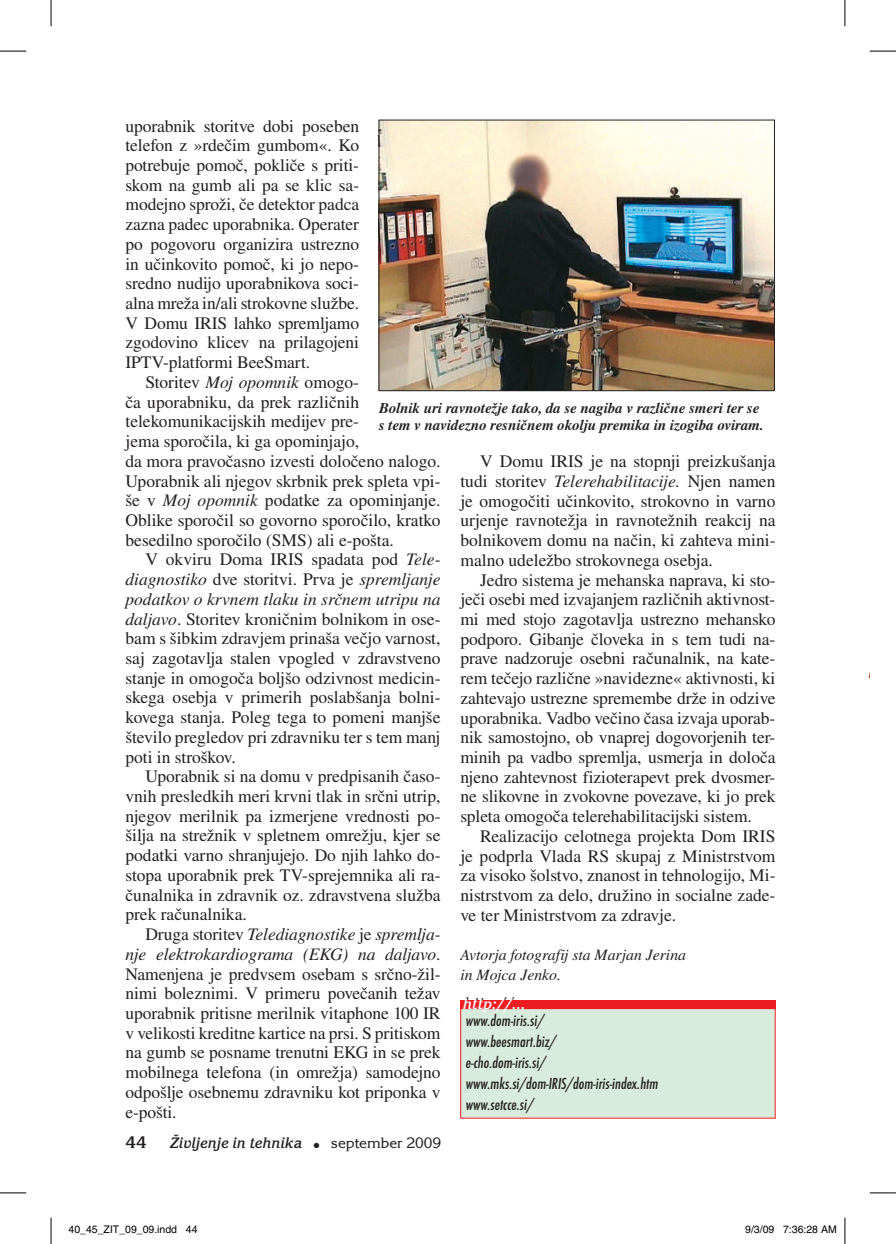
<style>
.page{position:relative;width:896px;height:1244px;background:#fff}
.page>*{position:absolute;margin:0;border:0;box-sizing:border-box;transform-origin:0 0}
.t1{font:17.5px/19.8px "Nimbus Rom No 9 LCE";color:#231f20;text-align:justify}
.t2{font:700 17.5px "Korinna Itc TCE";color:#231f20}
.t3{font:16.62px/20.8px "Futura TCE Medi Cond Obli";color:#231f20}
.t4{font:italic 15.75px/19.8px "Nimbus Rom No 9 LCE";color:#231f20}
.t5{font:italic 700 15.75px "Korinna Itc TCE";color:#231f20;scale:.95 1}
.t6{font:italic 700 15.75px "Korinna Itc TCE";color:#fff}
.t7{font:italic 500 14.88px/17.5px "Nimbus Rom No 9 LCE";color:#231f20}
.t8{font:10.5px "Helvetica";color:#000}
.s1{font-style:italic}
.s2{font-weight:400;font-style:normal;font-size:19.25px}
.s3{font-weight:400;font-style:normal}
</style>
<div class="page">
<img style="left:380px;top:122px;width:393px;height:267px">
<div style="left:378px;top:120px;width:397px;height:271px;border:1px solid #231f20"></div>
<div style="left:461px;top:1008px;width:314px;height:109px;background:#d8ecdd"></div>
<div style="left:460px;top:1008px;width:315px;height:110px;border:1px solid #ee1d23"></div>
<div style="left:460px;top:999px;width:315px;height:9px;background:#ee1d23"></div>
<svg style="left:0;top:51px;width:26px;height:1px"></svg>
<svg style="left:870px;top:51px;width:26px;height:1px"></svg>
<svg style="left:0;top:1192px;width:26px;height:1px"></svg>
<svg style="left:870px;top:1192px;width:26px;height:1px"></svg>
<svg style="left:51px;top:0;width:1px;height:26px"></svg>
<svg style="left:51px;top:1217px;width:1px;height:26px"></svg>
<svg style="left:844px;top:0;width:1px;height:26px"></svg>
<svg style="left:844px;top:1217px;width:1px;height:26px"></svg>
<p class="t1" style="left:125px;top:116px;width:235px">uporabnik storitve dobi poseben telefon z »rdečim gumbom«. Ko potrebuje pomoč, pokliče s priti&shy;skom na gumb ali pa se klic sa&shy;modejno sproži, če detektor padca zazna padec uporabnika. Operater po pogovoru organizira ustrezno in učinkovito pomoč, ki jo nepo&shy;sredno nudijo uporabnikova soci&shy;alna mreža in/ali strokovne službe.<br>V Domu IRIS lahko spremljamo zgodovino klicev na prilagojeni IPTV-platformi BeeSmart.</p>
<p class="t1" style="left:125px;top:372px;width:317px;text-align:left;text-indent:20px">Storitev <span class="s1">Moj opomnik</span> omogo-<br>ča uporabniku, da prek različnih telekomunikacijskih medijev pre-<br>jema sporočila, ki ga opominjajo,<br>da mora pravočasno izvesti določeno nalogo.<br>Uporabnik ali njegov skrbnik prek spleta vpi&shy;še v <span class="s1">Moj opomnik</span> podatke za opominjanje.<br>Oblike sporočil so govorno sporočilo, kratko besedilno sporočilo (SMS) ali e-pošta.</p>
<p class="t1" style="left:125px;top:549px;width:317px;text-indent:20px">V okviru Doma IRIS spadata pod <span class="s1">Tele&shy;diagnostiko</span> dve storitvi. Prva je <span class="s1">spremljanje podatkov o krvnem tlaku in srčnem utripu na daljavo</span>. Storitev kroničnim bolnikom in ose&shy;bam s šibkim zdravjem prinaša večjo varnost, saj zagotavlja stalen vpogled v zdravstveno stanje in omogoča boljšo odzivnost medicin&shy;skega osebja v primerih poslabšanja bolni&shy;kovega stanja. Poleg tega to pomeni manjše število pregledov pri zdravniku ter s tem manj poti in stroškov.</p>
<p class="t1" style="left:125px;top:766px;width:317px;text-indent:20px">Uporabnik si na domu v predpisanih časo&shy;vnih presledkih meri krvni tlak in srčni utrip, njegov merilnik pa izmerjene vrednosti po&shy;šilja na strežnik v spletnem omrežju, kjer se podatki varno shranjujejo. Do njih lahko do&shy;stopa uporabnik prek TV-sprejemnika ali ra&shy;čunalnika in zdravnik oz. zdravstvena služba prek računalnika.</p>
<p class="t1" style="left:125px;top:924px;width:317px;text-indent:20px">Druga storitev <span class="s1">Telediagnostike</span> je <span class="s1">spremlja&shy;nje elektrokardiograma (EKG) na daljavo</span>.<br>Namenjena je predvsem osebam s srčno-žil&shy;nimi boleznimi. V primeru povečanih težav uporabnik pritisne merilnik vitaphone 100 IR v velikosti kreditne kartice na prsi. S pritiskom na gumb se posname trenutni EKG in se prek mobilnega telefona (in omrežja) samodejno odpošlje osebnemu zdravniku kot priponka v e-pošti.</p>
<p class="t7" style="left:379px;top:399px;width:386px">Bolnik uri ravnotežje tako, da se nagiba v različne smeri ter se s tem v navidezno resničnem okolju premika in izogiba oviram.</p>
<p class="t1" style="left:460px;top:451px;width:317px;text-indent:20px">V Domu IRIS je na stopnji preizkušanja tudi storitev <span class="s1">Telerehabilitacije.</span> Njen namen je omogočiti učinkovito, strokovno in varno urjenje ravnotežja in ravnotežnih reakcij na bolnikovem domu na način, ki zahteva mini&shy;malno udeležbo strokovnega osebja.</p>
<p class="t1" style="left:460px;top:570px;width:317px;text-indent:20px">Jedro sistema je mehanska naprava, ki sto&shy;ječi osebi med izvajanjem različnih aktivnost&shy;mi med stojo zagotavlja ustrezno mehansko podporo. Gibanje človeka in s tem tudi na&shy;prave nadzoruje osebni računalnik, na kate&shy;rem tečejo različne »navidezne« aktivnosti, ki zahtevajo ustrezne spremembe drže in odzive uporabnika. Vadbo večino časa izvaja uporab&shy;nik samostojno, ob vnaprej dogovorjenih ter&shy;minih pa vadbo spremlja, usmerja in določa njeno zahtevnost fizioterapevt prek dvosmer&shy;ne slikovne in zvokovne povezave, ki jo prek spleta omogoča telerehabilitacijski sistem.</p>
<p class="t1" style="left:460px;top:826px;width:317px;text-indent:20px">Realizacijo celotnega projekta Dom IRIS je podprla Vlada RS skupaj z Ministrstvom za visoko šolstvo, znanost in tehnologijo, Mi&shy;nistrstvom za delo, družino in socialne zade&shy;ve ter Ministrstvom za zdravje.</p>
<p class="t4" style="left:460px;top:944px;width:227px">Avtorja fotografij sta Marjan Jerina in Mojca Jenko.</p>
<p class="t6" style="left:463px;top:994px;width:64px">http://...</p>
<p class="t3" style="left:466px;top:1010px;width:194px">www.dom-iris.si/<br>www.beesmart.biz/<br>e-cho.dom-iris.si/ www.mks.si/dom-IRIS/dom-iris-index.htm www.setcce.si/</p>
<p class="t2" style="left:125px;top:1132px;width:23px">44</p>
<p class="t5" style="left:170px;top:1133px;width:287px">Življenje in tehnika <span class="s2">•</span> <span class="s3">september 2009</span></p>
<p class="t8" style="left:69px;top:1223px;width:131px">40_45_ZIT_09_09.indd 44</p>
<p class="t8" style="left:745px;top:1223px;width:93px">9/3/09 7:36:28 AM</p>
</div>
